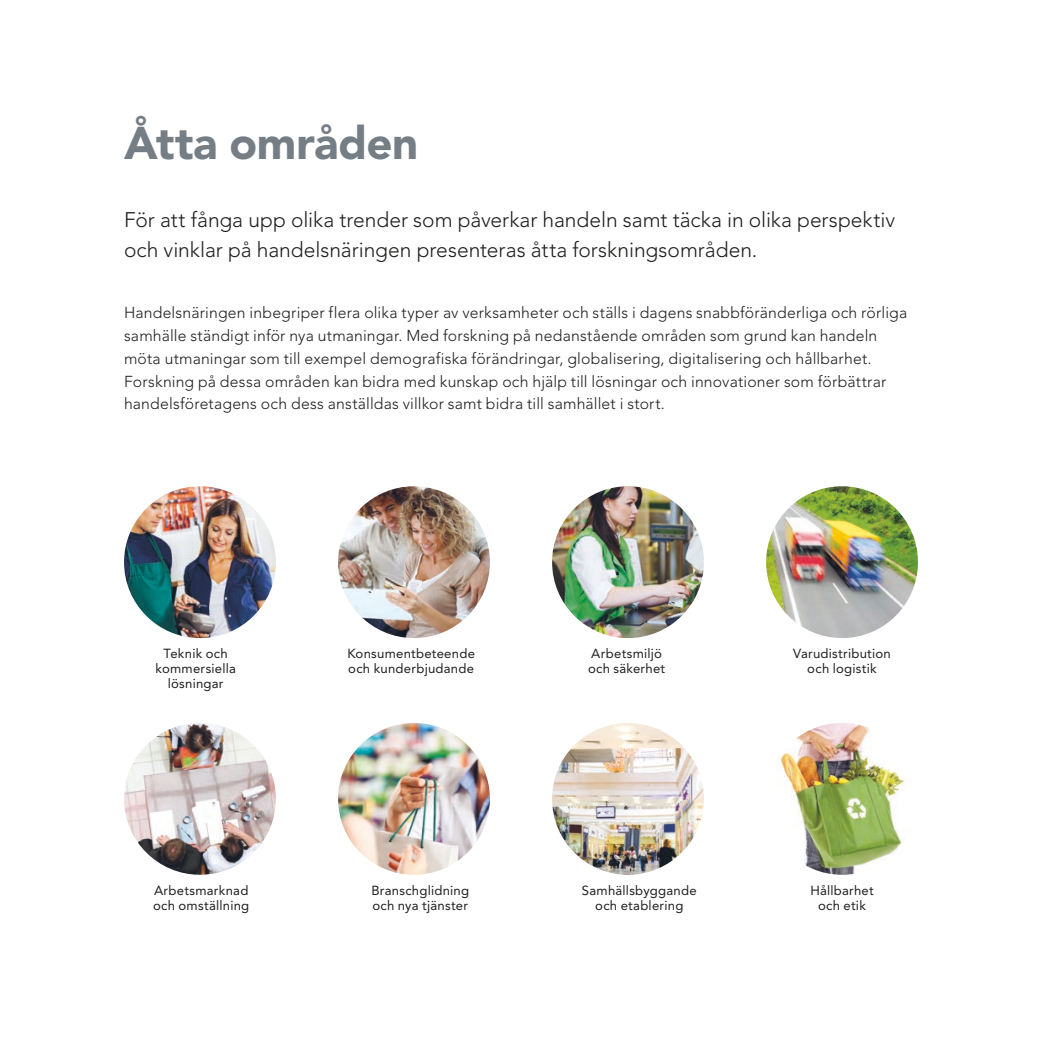
<style>
.page{position:relative;width:1042px;height:1042px;background:#fff}
.page>*{position:absolute;margin:0;border:0;box-sizing:border-box;transform-origin:0 0}
.t1{font:900 45.5px "Avenir LT Std";letter-spacing:-.005em;color:#767e85}
.t2{font:300 21px/29.8px "Avenir LT Std";color:#1f1f1e}
.t3{font:300 15.75px/22.8px "Avenir LT Std";letter-spacing:.01em;color:#1f1f1e}
.t4{font:13.12px/14.9px "Avenir LT Std";letter-spacing:.02em;color:#1f1f1e;text-align:center}
</style>
<div class="page">
<img style="left:124px;top:486px;width:152px;height:152px;border-radius:76px">
<img style="left:552px;top:486px;width:152px;height:152px;border-radius:76px">
<img style="left:124px;top:723px;width:152px;height:152px;border-radius:76px">
<img style="left:552px;top:723px;width:152px;height:152px;border-radius:76px">
<img style="left:338px;top:486px;width:152px;height:152px;border-radius:76px">
<img style="left:766px;top:486px;width:152px;height:152px;border-radius:76px">
<img style="left:338px;top:723px;width:152px;height:152px;border-radius:76px">
<img style="left:766px;top:723px;width:152px;height:152px;border-radius:76px">
<h1 class="t1" style="left:124px;top:116px;width:296px">Åtta områden</h1>
<h2 class="t2" style="left:124px;top:205px;width:772px">För att fånga upp olika trender som påverkar handeln samt täcka in olika perspektiv och vinklar på handelsnäringen presenteras åtta forskningsområden.</h2>
<p class="t3" style="left:124px;top:302px;width:784px">Handelsnäringen inbegriper flera olika typer av verksamheter och ställs i dagens snabbföränderliga och rörliga samhälle ständigt inför nya utmaningar. Med forskning på nedanstående områden som grund kan handeln möta utmaningar som till exempel demografiska förändringar, globalisering, digitalisering och hållbarhet.<br>Forskning på dessa områden kan bidra med kunskap och hjälp till lösningar och innovationer som förbättrar handelsföretagens och dess anställdas villkor samt bidra till samhället i stort.</p>
<p class="t4" style="left:347px;top:646px;width:129px;text-align:left">Konsumentbeteende och kunderbjudande</p>
<p class="t4" style="left:793px;top:646px;width:99px">Varudistribution och logistik</p>
<p class="t4" style="left:156px;top:646px;width:82px">Teknik och kommersiella lösningar</p>
<p class="t4" style="left:588px;top:646px;width:79px;text-align:left">Arbetsmiljö och säkerhet</p>
<p class="t4" style="left:371px;top:883px;width:99px;text-align:left">Branschglidning och nya tjänster</p>
<p class="t4" style="left:810px;top:883px;width:65px">Hållbarhet och etik</p>
<p class="t4" style="left:153px;top:883px;width:98px;text-align:left">Arbetsmarknad och omställning</p>
<p class="t4" style="left:582px;top:883px;width:116px">Samhällsbyggande och etablering</p>
</div>
